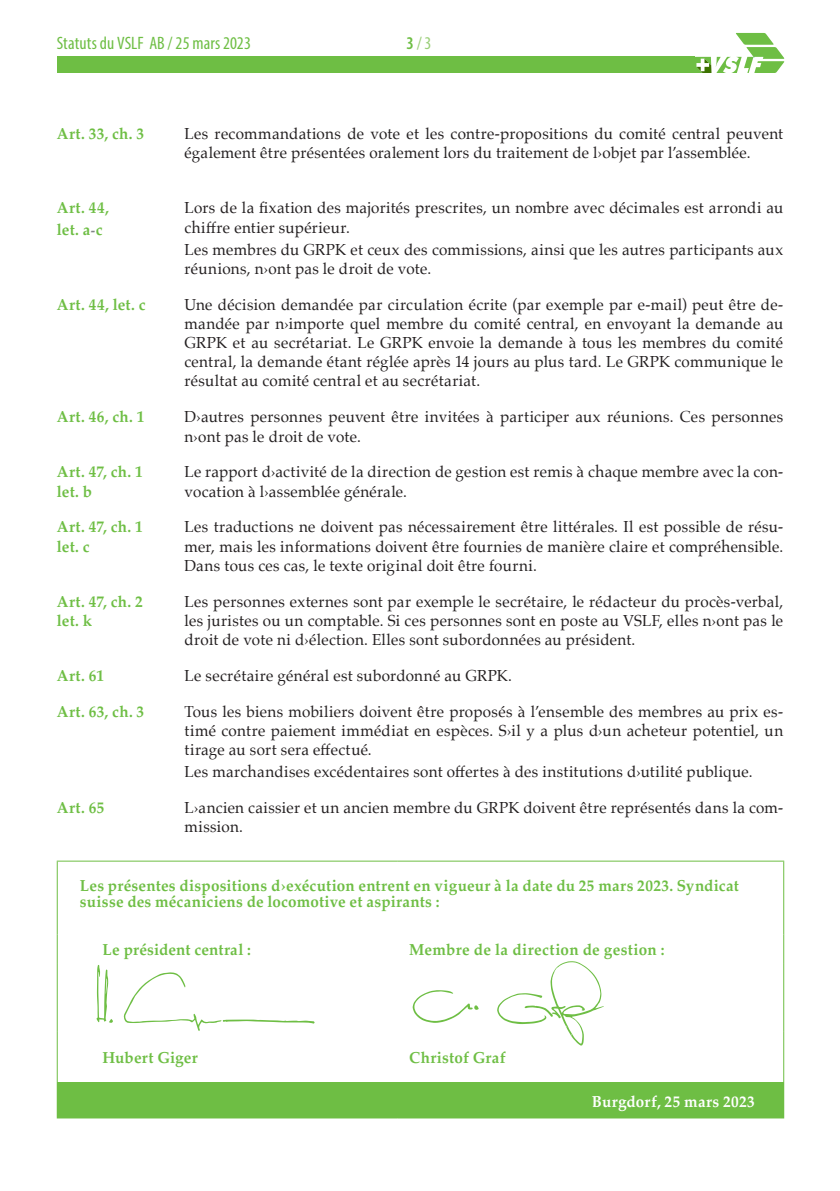
<style>
.page{position:relative;width:840px;height:1191px;background:#fff}
.page>*{position:absolute;margin:0;border:0;box-sizing:border-box;transform-origin:0 0}
.t1{font:condensed 18px "Myriad Pro";letter-spacing:.005em;color:#6ebe44}
.t2{font:condensed 18px "Myriad Pro";color:#99ce77}
.txt{font:16px/19.2px "Palatino";letter-spacing:.02em;color:#231f20;scale:.95 1}
.txt-2{font:700 16px/16px "Palatino";letter-spacing:.015em;color:#6ebe44;scale:.95 1}
.paragraph{font:700 16px/19.2px "Palatino";letter-spacing:.03em;color:#6ebe44;scale:.95 1}
.txt-3{font:700 16px "Palatino";letter-spacing:.025em;color:#fff;scale:.95 1}
.s1{font-weight:600;color:#6ebe44}
.s2{font-size:14px;color:#808285}
</style>
<div class="page">
<div style="left:57px;top:57px;width:637px;height:16px;background:#6ebe44"></div>
<svg style="left:694px;top:33px;width:90px;height:40px"></svg>
<div style="left:57px;top:1082px;width:726px;height:36px;background:#6ebe44"></div>
<hr style="left:57px;top:860px;width:340px;height:1px;background:#6ebe44">
<hr style="left:57px;top:861px;width:1px;height:73px;background:#6ebe44">
<hr style="left:397px;top:860px;width:386px;height:1px;background:#6ebe44">
<hr style="left:782px;top:861px;width:1px;height:73px;background:#6ebe44">
<svg style="left:57px;top:934px;width:1px;height:29px"></svg>
<hr style="left:57px;top:963px;width:1px;height:68px;background:#6ebe44">
<hr style="left:782px;top:963px;width:1px;height:68px;background:#6ebe44">
<hr style="left:57px;top:1031px;width:1px;height:51px;background:#6ebe44">
<hr style="left:782px;top:1031px;width:1px;height:51px;background:#6ebe44">
<svg style="left:123px;top:972px;width:191px;height:59px"></svg>
<svg style="left:96px;top:965px;width:17px;height:58px"></svg>
<svg style="left:497px;top:961px;width:106px;height:84px"></svg>
<svg style="left:412px;top:990px;width:66px;height:33px"></svg>
<p class="t1" style="left:57px;top:32px;width:196px">Statuts du VSLF AB / 25 mars 2023</p>
<p class="t2" style="left:406px;top:32px;width:27px"><span class="s1">3</span>/ 3</p>
<p class="paragraph" style="left:57px;top:124px;width:93px">Art. 33, ch. 3</p>
<p class="txt" style="left:184px;top:124px;width:631px">Les recommandations de vote et les contre-propositions du comité central peuvent également être présentées oralement lors du traitement de l›objet par l’assemblée.</p>
<p class="paragraph" style="left:57px;top:198px;width:56px">Art. 44,</p>
<p class="paragraph" style="left:57px;top:220px;width:50px">let. a<span class="s2">-</span>c</p>
<p class="txt" style="left:184px;top:198px;width:631px">Lors de la fixation des majorités prescrites, un nombre avec décimales est arrondi au chiffre entier supérieur.</p>
<p class="txt" style="left:184px;top:239px;width:631px">Les membres du GRPK et ceux des commissions, ainsi que les autres participants aux réunions, n›ont pas le droit de vote.</p>
<p class="paragraph" style="left:57px;top:294px;width:95px">Art. 44, let. c</p>
<p class="txt" style="left:184px;top:294px;width:631px;text-align:justify">Une décision demandée par circulation écrite (par exemple par e-mail) peut être de&shy;mandée par n›importe quel membre du comité central, en envoyant la demande au GRPK et au secrétariat. Le GRPK envoie la demande à tous les membres du comité central, la demande étant réglée après 14 jours au plus tard. Le GRPK communique le résultat au comité central et au secrétariat.</p>
<p class="paragraph" style="left:57px;top:407px;width:94px">Art. 46, ch. 1</p>
<p class="txt" style="left:184px;top:407px;width:631px">D›autres personnes peuvent être invitées à participer aux réunions. Ces personnes n›ont pas le droit de vote.</p>
<p class="paragraph" style="left:57px;top:462px;width:92px">Art. 47, ch. 1 let. b</p>
<p class="txt" style="left:184px;top:462px;width:631px">Le rapport d›activité de la direction de gestion est remis à chaque membre avec la con&shy;vocation à l›assemblée générale.</p>
<p class="paragraph" style="left:57px;top:517px;width:92px">Art. 47, ch. 1 let. c</p>
<p class="txt" style="left:184px;top:517px;width:631px;text-align:justify">Les traductions ne doivent pas nécessairement être littérales. Il est possible de résu&shy;mer, mais les informations doivent être fournies de manière claire et compréhensible.<br>Dans tous ces cas, le texte original doit être fourni.</p>
<p class="paragraph" style="left:57px;top:591px;width:92px">Art. 47, ch. 2 let. k</p>
<p class="txt" style="left:184px;top:591px;width:631px;text-align:justify">Les personnes externes sont par exemple le secrétaire, le rédacteur du procès-verbal, les juristes ou un comptable. Si ces personnes sont en poste au VSLF, elles n›ont pas le droit de vote ni d›élection. Elles sont subordonnées au président.</p>
<p class="paragraph" style="left:57px;top:665px;width:51px">Art. 61</p>
<p class="txt" style="left:184px;top:666px;width:346px">Le secrétaire général est subordonné au GRPK.</p>
<p class="paragraph" style="left:57px;top:701px;width:94px">Art. 63, ch. 3</p>
<p class="txt" style="left:184px;top:701px;width:631px;text-align:justify">Tous les biens mobiliers doivent être proposés à l’ensemble des membres au prix es&shy;timé contre paiement immédiat en espèces. S›il y a plus d›un acheteur potentiel, un tirage au sort sera effectué.</p>
<p class="txt" style="left:184px;top:762px;width:599px">Les marchandises excédentaires sont offertes à des institutions d›utilité publique.</p>
<p class="paragraph" style="left:57px;top:797px;width:52px">Art. 65</p>
<p class="txt" style="left:184px;top:798px;width:631px">L›ancien caissier et un ancien membre du GRPK doivent être représentés dans la com&shy;mission.</p>
<p class="txt-2" style="left:80px;top:877px;width:694px">Les présentes dispositions d›exécution entrent en vigueur à la date du 25 mars 2023. Syndicat suisse des mécaniciens de locomotive et aspirants :</p>
<p class="txt-2" style="left:103px;top:941px;width:157px">Le président central :</p>
<p class="txt-2" style="left:409px;top:941px;width:270px">Membre de la direction de gestion :</p>
<p class="txt-2" style="left:103px;top:1049px;width:101px">Hubert Giger</p>
<p class="txt-2" style="left:409px;top:1049px;width:103px">Christof Graf</p>
<p class="txt-3" style="left:591px;top:1087px;width:173px">Burgdorf, 25 mars 2023</p>
</div>
